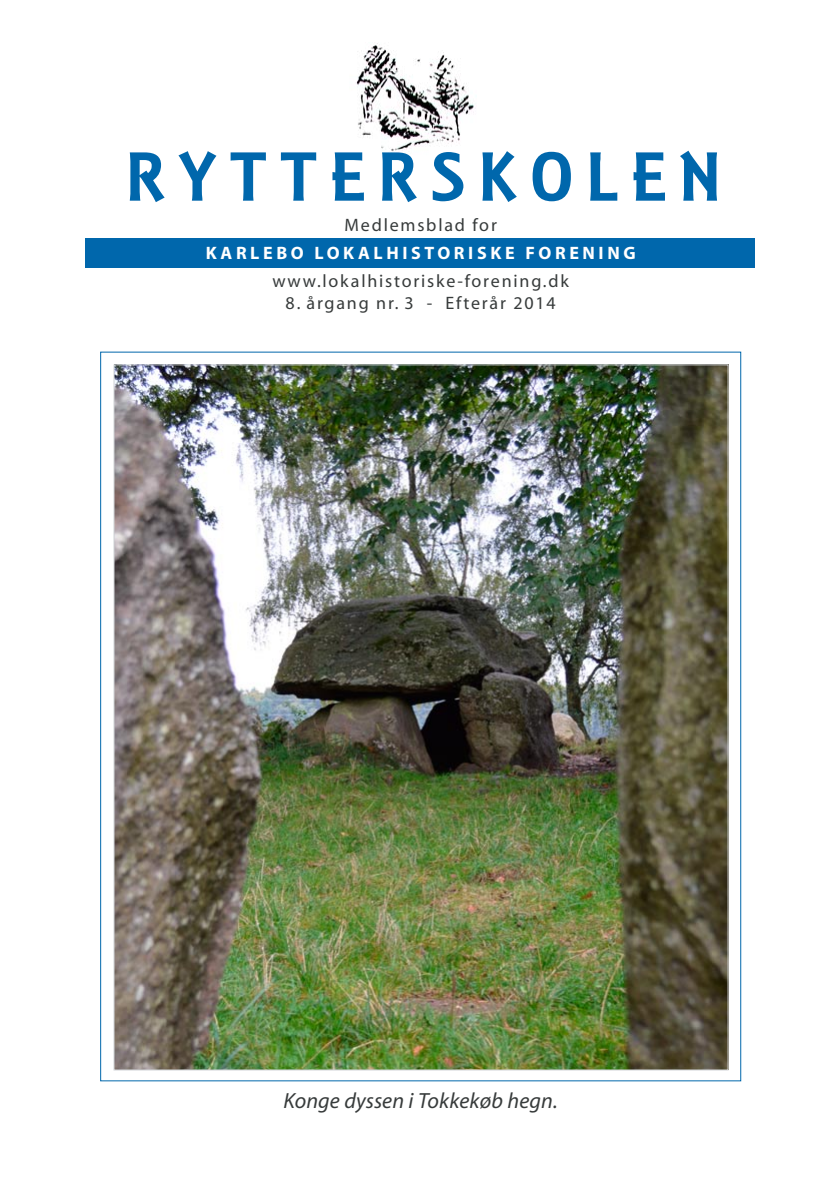
<style>
.page{position:relative;width:840px;height:1191px;background:#fff}
.page>*{position:absolute;margin:0;border:0;box-sizing:border-box;transform-origin:0 0}
.t1{font:italic 22px "Myriad";letter-spacing:.005em;color:#373b3b}
.t2{font:18px "Myriad";letter-spacing:.1em;color:#373b3b}
.t3{font:700 18px "Myriad";letter-spacing:.2em;color:#fff}
</style>
<div class="page">
<div style="left:85px;top:238px;width:669px;height:29px;background:#0067ac"></div>
<img style="left:356px;top:43px;width:118px;height:108px">
<svg style="left:130px;top:151px;width:586px;height:51px"></svg>
<img style="left:115px;top:366px;width:611px;height:702px">
<p class="t2" style="left:344px;top:216px;width:154px">Medlemsblad for</p>
<p class="t3" style="left:205px;top:244px;width:431px">KARLEBO LOKALHISTORISKE FORENING</p>
<p class="t2" style="left:272px;top:272px;width:297px">www.lokalhistoriske-forening.dk</p>
<p class="t2" style="left:285px;top:294px;width:271px">8. årgang nr. 3 - Efterår 2014</p>
<p class="t1" style="left:283px;top:1090px;width:276px">Konge dyssen i Tokkekøb hegn.</p>
</div>
